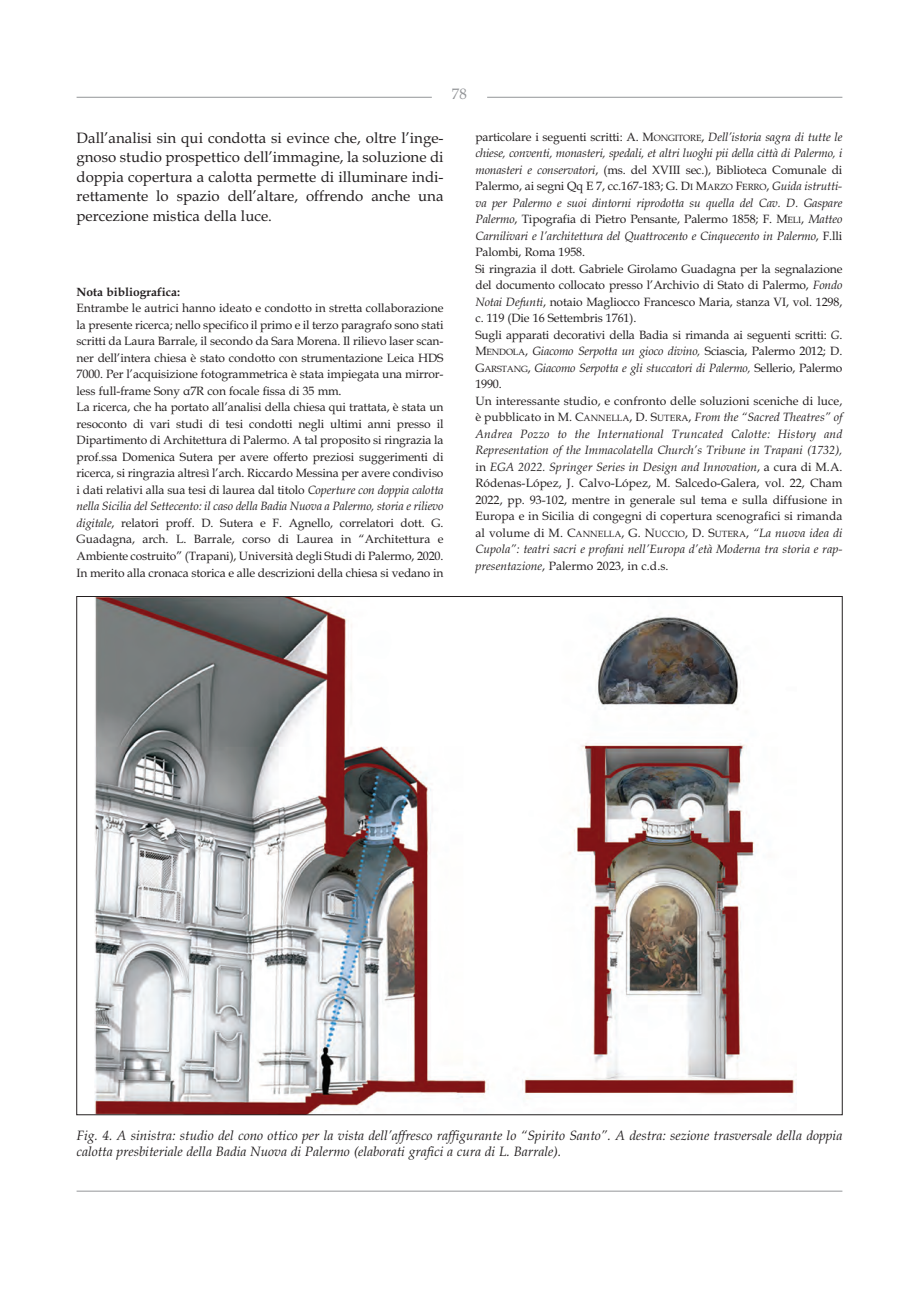
<style>
.page{position:relative;width:919px;height:1289px;background:#fff}
.page>*{position:absolute;margin:0;border:0;box-sizing:border-box;transform-origin:0 0}
.t1{font:15px/19.5px "Book Antiqua";color:#231f20;text-align:justify}
.t2{font:15px "Book Antiqua";color:#939598}
.t3{font:italic 13.5px/16.4px "Book Antiqua";color:#231f20}
.t4{font:12px/16.5px "Book Antiqua";letter-spacing:-.01em;color:#231f20}
.t5{font:700 12px "Book Antiqua";color:#231f20}
.s1{font-style:italic}
.s2{font-size:9px}
</style>
<div class="page">
<hr style="left:77px;top:97px;width:355px;height:1px;background:#939598">
<hr style="left:487px;top:97px;width:355px;height:1px;background:#939598">
<hr style="left:77px;top:1190px;width:765px;height:1px;background:#939598">
<img style="left:95px;top:598px;width:700px;height:514px">
<p class="t2" style="left:452px;top:85px;width:16px">78</p>
<p class="t1" style="left:77px;top:128px;width:368px">Dall’analisi sin qui condotta si evince che, oltre l’inge&shy;gnoso studio prospettico dell’immagine, la soluzione di doppia copertura a calotta permette di illuminare indi&shy;rettamente lo spazio dell’altare, offrendo anche una percezione mistica della luce.</p>
<p class="t5" style="left:77px;top:285px;width:105px">Nota bibliografica:</p>
<p class="t4" style="left:77px;top:300px;width:368px">Entrambe le autrici hanno ideato e condotto in stretta collaborazione la presente ricerca; nello specifico il primo e il terzo paragrafo sono stati scritti da Laura Barrale, il secondo da Sara Morena. Il rilievo laser scan&shy;ner dell’intera chiesa è stato condotto con strumentazione Leica HDS 7000. Per l’acquisizione fotogrammetrica è stata impiegata una mirror&shy;less full-frame Sony α7R con focale fissa di 35 mm.<br>La ricerca, che ha portato all’analisi della chiesa qui trattata, è stata un resoconto di vari studi di tesi condotti negli ultimi anni presso il Dipartimento di Architettura di Palermo. A tal proposito si ringrazia la prof.ssa Domenica Sutera per avere offerto preziosi suggerimenti di ricerca, si ringrazia altresì l’arch. Riccardo Messina per avere condiviso i dati relativi alla sua tesi di laurea dal titolo <span class="s1">Coperture con doppia calotta nella Sicilia del Settecento: il caso della Badia Nuova a Palermo, storia e rilievo digitale</span>, relatori proff. D. Sutera e F. Agnello, correlatori dott. G.<br>Guadagna, arch. L. Barrale, corso di Laurea in “Architettura e Ambiente costruito” (Trapani), Università degli Studi di Palermo, 2020.<br>In merito alla cronaca storica e alle descrizioni della chiesa si vedano in</p>
<p class="t4" style="left:475px;top:128px;width:368px">particolare i seguenti scritti: A. M<span class="s2">ONGITORE</span>, <span class="s1">Dell’istoria sagra di tutte le chiese, conventi, monasteri, spedali, et altri luoghi pii della città di Palermo, i monasteri e conservatori</span>, (ms. del XVIII sec.), Biblioteca Comunale di Palermo, ai segni Qq E 7, cc.167-183; G. D<span class="s2">I</span> M<span class="s2">ARZO</span> F<span class="s2">ERRO</span>, <span class="s1">Guida istrutti&shy;va per Palermo e suoi dintorni riprodotta su quella del Cav. D. Gaspare Palermo</span>, Tipografia di Pietro Pensante, Palermo 1858; F. M<span class="s2">ELI</span>, <span class="s1">Matteo Carnilivari e l’architettura del Quattrocento e Cinquecento in Palermo</span>, F.lli Palombi, Roma 1958.<br>Si ringrazia il dott. Gabriele Girolamo Guadagna per la segnalazione del documento collocato presso l’Archivio di Stato di Palermo, <span class="s1">Fondo Notai Defunti</span>, notaio Magliocco Francesco Maria, stanza VI, vol. 1298, c. 119 (Die 16 Settembris 1761).<br>Sugli apparati decorativi della Badia si rimanda ai seguenti scritti: <span class="s1">G</span>.<br>M<span class="s2">ENDOLA</span>, <span class="s1">Giacomo Serpotta un gioco divino,</span> Sciascia, Palermo 2012; D.<br>G<span class="s2">ARSTANG</span>, <span class="s1">Giacomo Serpotta e gli stuccatori di Palermo,</span> Sellerio, Palermo 1990.<br>Un interessante studio, e confronto delle soluzioni sceniche di luce, è pubblicato in M. C<span class="s2">ANNELLA</span>, D. S<span class="s2">UTERA</span>, <span class="s1">From the “Sacred Theatres” of Andrea Pozzo to the International Truncated Calotte: History and Representation of the Immacolatella Church’s Tribune in Trapani (1732), </span>in <span class="s1">EGA 2022. Springer Series in Design and Innovation</span>, a cura di M.A.<br>Ródenas-López, J. Calvo-López, M. Salcedo-Galera, vol. 22, Cham 2022, pp. 93-102, mentre in generale sul tema e sulla diffusione in Europa e in Sicilia di congegni di copertura scenografici si rimanda al volume di M. C<span class="s2">ANNELLA</span>, G. N<span class="s2">UCCIO</span>, D. S<span class="s2">UTERA</span>, <span class="s1">“La nuova idea di Cupola”: teatri sacri e profani nell’Europa d’età Moderna tra storia e rap&shy;presentazione</span>, Palermo 2023, in c.d.s.</p>
<p class="t3" style="left:77px;top:1126px;width:767px">Fig. 4. A sinistra: studio del cono ottico per la vista dell’affresco raffigurante lo “Spirito Santo”. A destra: sezione trasversale della doppia calotta presbiteriale della Badia Nuova di Palermo (elaborati grafici a cura di L. Barrale).</p>
</div>
